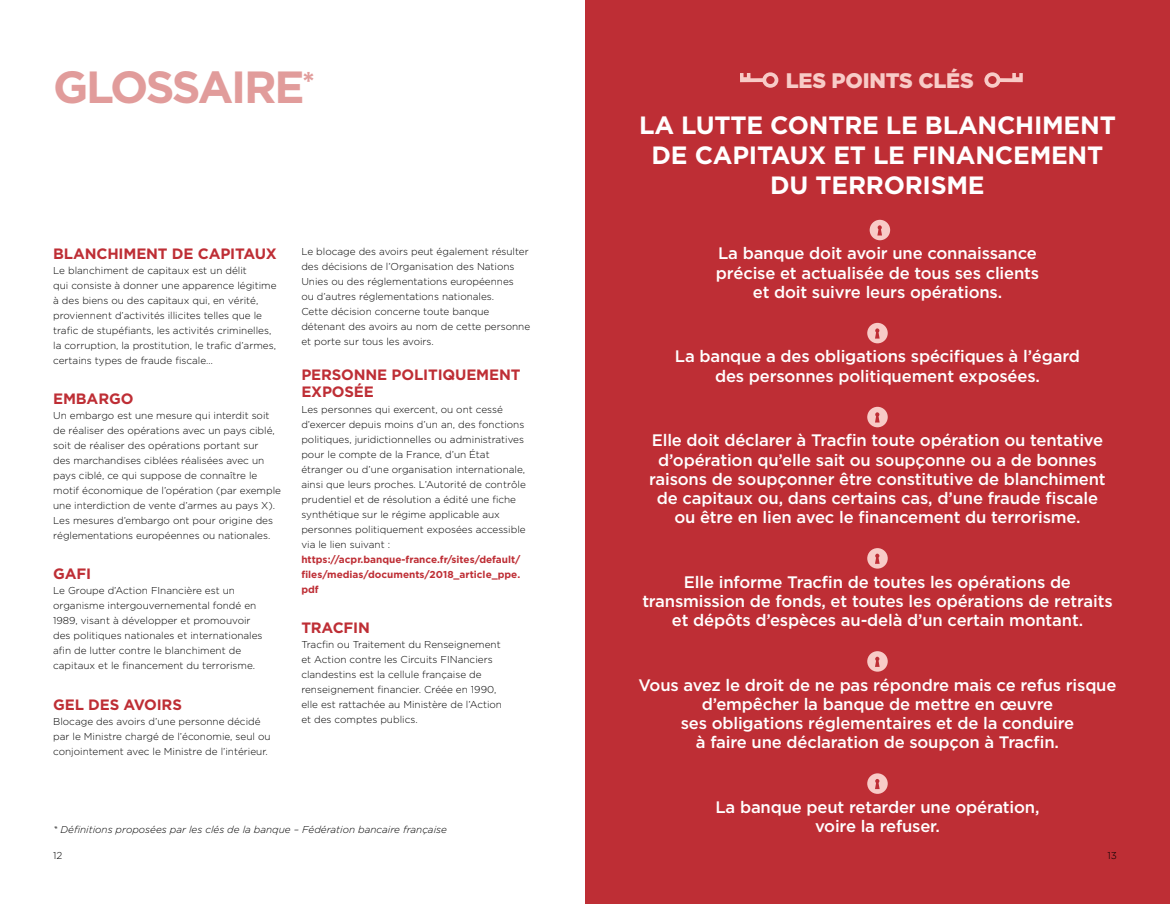
<style>
.page{position:relative;width:1170px;height:904px;background:#fff}
.page>*{position:absolute;margin:0;border:0;box-sizing:border-box;transform-origin:0 0}
.H1-Chapitre{font:700 45px "Gotham HTF";letter-spacing:-.055em;color:#e19c9b}
.H2_-_points_clés{font:700 25px/30px "Gotham HTF";letter-spacing:-.01em;color:#fff;text-align:center}
.H3_-_points_clés{font:900 21px "Gotham HTF";letter-spacing:-.01em;color:#f8cbc7}
.Texte_points_clés{font:500 16.62px/19.1px "Gotham HTF";letter-spacing:-.01em;color:#fff;text-align:center}
.Definitions{font:700 15px/17.5px "Gotham HTF";letter-spacing:-.01em;color:#be2e35}
.Glossaire{font:300 10px/15px "Gotham HTF";color:#000}
.Glossaire-2{font:italic 300 10px "Gotham HTF";color:#000}
.s1{font-weight:700;color:#be2e35}
</style>
<div class="page">
<div style="left:585px;top:0;width:584px;height:904px;background:#be2e35"></div>
<svg style="left:740px;top:72px;width:38px;height:16px"></svg>
<svg style="left:984px;top:72px;width:38px;height:16px"></svg>
<svg style="left:869px;top:220px;width:21px;height:20px"></svg>
<svg style="left:867px;top:323px;width:20px;height:20px"></svg>
<svg style="left:867px;top:407px;width:20px;height:20px"></svg>
<svg style="left:867px;top:548px;width:20px;height:20px"></svg>
<svg style="left:867px;top:651px;width:20px;height:20px"></svg>
<svg style="left:867px;top:773px;width:20px;height:20px"></svg>
<h1 class="H1-Chapitre" style="left:53px;top:61px;width:263px">GLOSSAIRE<sup>*</sup></h1>
<p class="Definitions" style="left:53px;top:244px;width:225px">BLANCHIMENT DE CAPITAUX</p>
<p class="Glossaire" style="left:53px;top:263px;width:225px">Le blanchiment de capitaux est un délit<br>qui consiste à donner une apparence légitime à des biens ou des capitaux qui, en vérité, proviennent d’activités illicites telles que le trafic de stupéfiants, les activités criminelles, la corruption, la prostitution, le trafic d’armes, certains types de fraude fiscale…</p>
<p class="Definitions" style="left:53px;top:389px;width:82px">EMBARGO</p>
<p class="Glossaire" style="left:53px;top:408px;width:229px">Un embargo est une mesure qui interdit soit de réaliser des opérations avec un pays ciblé, soit de réaliser des opérations portant sur<br>des marchandises ciblées réalisées avec un pays ciblé, ce qui suppose de connaître le motif économique de l’opération (par exemple une interdiction de vente d’armes au pays X).<br>Les mesures d’embargo ont pour origine des réglementations européennes ou nationales.</p>
<p class="Definitions" style="left:53px;top:565px;width:40px">GAFI</p>
<p class="Glossaire" style="left:53px;top:583px;width:211px">Le Groupe d’Action FInancière est un organisme intergouvernemental fondé en 1989, visant à développer et promouvoir des politiques nationales et internationales afin de lutter contre le blanchiment de capitaux et le financement du terrorisme.</p>
<p class="Definitions" style="left:53px;top:695px;width:130px">GEL DES AVOIRS</p>
<p class="Glossaire" style="left:53px;top:713px;width:219px">Blocage des avoirs d’une personne décidé par le Ministre chargé de l’économie, seul ou conjointement avec le Ministre de l’intérieur.</p>
<p class="Glossaire" style="left:301px;top:243px;width:230px">Le blocage des avoirs peut également résulter des décisions de l’Organisation des Nations Unies ou des réglementations européennes<br>ou d’autres réglementations nationales.<br>Cette décision concerne toute banque détenant des avoirs au nom de cette personne et porte sur tous les avoirs.</p>
<p class="Definitions" style="left:301px;top:365px;width:220px">PERSONNE POLITIQUEMENT<br>EXPOSÉE</p>
<p class="Glossaire" style="left:301px;top:401px;width:226px">Les personnes qui exercent, ou ont cessé d’exercer depuis moins d’un an, des fonctions politiques, juridictionnelles ou administratives pour le compte de la France, d’un État étranger ou d’une organisation internationale, ainsi que leurs proches. L’Autorité de contrôle prudentiel et de résolution a édité une fiche synthétique sur le régime applicable aux personnes politiquement exposées accessible via le lien suivant : <span class="s1">https://acpr.banque-france.fr/sites/default/ files/medias/documents/2018_article_ppe. pdf</span></p>
<p class="Definitions" style="left:301px;top:618px;width:70px">TRACFIN</p>
<p class="Glossaire" style="left:301px;top:636px;width:202px">Tracfin ou Traitement du Renseignement et Action contre les Circuits FINanciers clandestins est la cellule française de renseignement financier. Créée en 1990, elle est rattachée au Ministère de l’Action et des comptes publics.</p>
<p class="Glossaire-2" style="left:53px;top:824px;width:395px">* Définitions proposées par les clés de la banque – Fédération bancaire française</p>
<h3 class="H3_-_points_clés" style="left:785px;top:69px;width:189px">LES POINTS CLÉS</h3>
<h2 class="H2_-_points_clés" style="left:639px;top:110px;width:478px">LA LUTTE CONTRE LE BLANCHIMENT<br>DE CAPITAUX ET LE FINANCEMENT<br>DU TERRORISME</h2>
<p class="Texte_points_clés" style="left:715px;top:243px;width:325px">La banque doit avoir une connaissance précise et actualisée de tous ses clients et doit suivre leurs opérations.</p>
<p class="Texte_points_clés" style="left:675px;top:347px;width:406px">La banque a des obligations spécifiques à l’égard des personnes politiquement exposées.</p>
<p class="Texte_points_clés" style="left:649px;top:430px;width:458px">Elle doit déclarer à Tracfin toute opération ou tentative d’opération qu’elle sait ou soupçonne ou a de bonnes raisons de soupçonner être constitutive de blanchiment de capitaux ou, dans certains cas, d’une fraude fiscale ou être en lien avec le financement du terrorisme.</p>
<p class="Texte_points_clés" style="left:642px;top:572px;width:472px">Elle informe Tracfin de toutes les opérations de transmission de fonds, et toutes les opérations de retraits et dépôts d’espèces au-delà d’un certain montant.</p>
<p class="Texte_points_clés" style="left:638px;top:675px;width:479px">Vous avez le droit de ne pas répondre mais ce refus risque d’empêcher la banque de mettre en œuvre<br>ses obligations réglementaires et de la conduire<br>à faire une déclaration de soupçon à Tracfin.</p>
<p class="Texte_points_clés" style="left:715px;top:797px;width:325px">La banque peut retarder une opération, voire la refuser.</p>
<p class="Glossaire" style="left:53px;top:848px;width:11px">12</p>
<p class="Glossaire" style="left:1107px;top:848px;width:11px">13</p>
</div>
